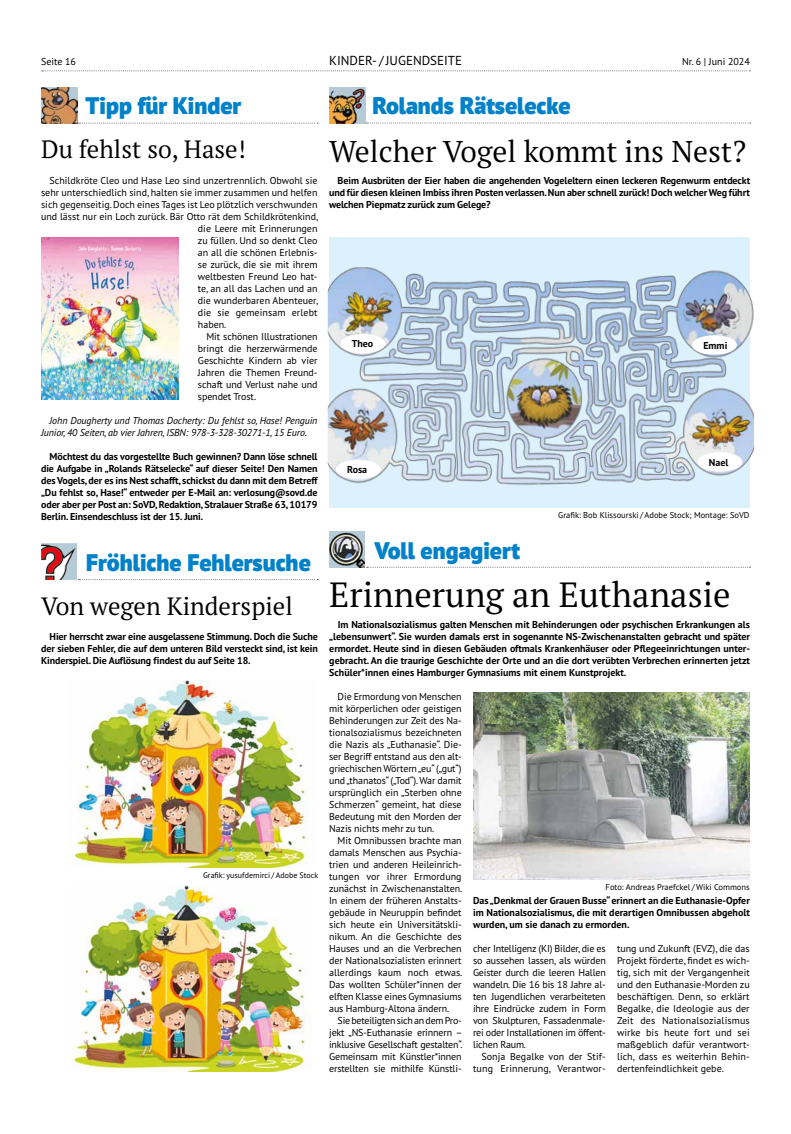
<style>
.page{position:relative;width:791px;height:1134px;background:#fff}
.page>*{position:absolute;margin:0;border:0;box-sizing:border-box;transform-origin:0 0}
.t1{font:35px "PT Serif Pro";color:#000}
.t2{font:30px "PT Serif Pro";color:#000}
.t3{font:25px "PT Serif Pro";color:#000}
.t4{font:900 24px "PT Sans Pro";color:#0081c9}
.t5{font:13px "PT Sans Pro";color:#000}
.t6{font:10px/12px "PT Sans Pro";color:#000;text-align:justify}
.t7{font:700 10px/12px "PT Sans Pro";letter-spacing:-.01em;color:#000;text-align:justify}
.t8{font:italic 10px/12px "PT Sans Pro";letter-spacing:-.01em;color:#000}
.t9{font:8.5px "PT Sans Pro";color:#000}
.t10{font:8px "PT Sans Pro";color:#000}
</style>
<div class="page">
<div style="left:329px;top:237px;width:421px;height:271px;background:#ddf1fd"></div>
<img style="left:329px;top:88px;width:36px;height:36px">
<svg style="left:366px;top:123px;width:385px;height:1px"></svg>
<svg style="left:367px;top:567px;width:383px;height:1px"></svg>
<img style="left:329px;top:532px;width:36px;height:36px">
<svg style="left:45px;top:579px;width:32px;height:1px"></svg>
<img style="left:41px;top:544px;width:36px;height:35px">
<svg style="left:78px;top:579px;width:240px;height:1px"></svg>
<img style="left:66px;top:681px;width:242px;height:187px">
<img style="left:70px;top:885px;width:241px;height:187px">
<img style="left:473px;top:693px;width:277px;height:187px">
<svg style="left:78px;top:123px;width:240px;height:1px"></svg>
<img style="left:41px;top:88px;width:36px;height:36px">
<img style="left:41px;top:237px;width:137px;height:163px">
<img style="left:328px;top:267px;width:426px;height:218px">
<div style="left:697px;top:452px;width:45px;height:20px;background:#fff;border-radius:50%"></div>
<div style="left:692px;top:335px;width:45px;height:20px;background:#fff;border-radius:50%"></div>
<div style="left:340px;top:334px;width:45px;height:19px;background:#fff;border-radius:50%"></div>
<div style="left:336px;top:460px;width:45px;height:19px;background:#fff;border-radius:50%"></div>
<svg style="left:42px;top:70px;width:708px;height:1px"></svg>
<p class="t6" style="left:41px;top:55px;width:36px">Seite 16</p>
<h3 class="t5" style="left:329px;top:52px;width:134px">KINDER- / JUGENDSEITE</h3>
<p class="t6" style="left:682px;top:55px;width:69px">Nr. 6 | Juni 2024</p>
<h3 class="t4" style="left:86px;top:89px;width:157px">Tipp für Kinder</h3>
<h3 class="t3" style="left:41px;top:133px;width:206px">Du fehlst so, Hase!</h3>
<p class="t6" style="left:50px;top:174px;width:269px">Schildkröte Cleo und Hase Leo sind unzertrennlich. Obwohl sie</p>
<p class="t6" style="left:41px;top:186px;width:278px">sehr unterschiedlich sind, halten sie immer zusammen und helfen</p>
<p class="t6" style="left:41px;top:198px;width:278px">sich gegenseitig. Doch eines Tages ist Leo plötzlich verschwunden</p>
<p class="t6" style="left:41px;top:210px;width:279px">und lässt nur ein Loch zurück. Bär Otto rät dem Schildkrötenkind,</p>
<p class="t6" style="left:198px;top:222px;width:121px">die Leere mit Erinnerungen</p>
<p class="t6" style="left:198px;top:234px;width:121px">zu füllen. Und so denkt Cleo</p>
<p class="t6" style="left:198px;top:246px;width:121px">an all die schönen Erlebnis-</p>
<p class="t6" style="left:198px;top:258px;width:121px">se zurück, die sie mit ihrem</p>
<p class="t6" style="left:198px;top:270px;width:121px">weltbesten Freund Leo hat-</p>
<p class="t6" style="left:198px;top:282px;width:121px">te, an all das Lachen und an</p>
<p class="t6" style="left:198px;top:294px;width:122px">die wunderbaren Abenteuer,</p>
<p class="t6" style="left:198px;top:306px;width:121px">die sie gemeinsam erlebt</p>
<p class="t6" style="left:198px;top:318px;width:30px">haben.</p>
<p class="t6" style="left:206px;top:330px;width:113px">Mit schönen Illustrationen</p>
<p class="t6" style="left:198px;top:342px;width:121px">bringt die herzerwärmende</p>
<p class="t6" style="left:198px;top:354px;width:121px">Geschichte Kindern ab vier</p>
<p class="t6" style="left:198px;top:366px;width:121px">Jahren die Themen Freund-</p>
<p class="t6" style="left:198px;top:378px;width:121px">schaft und Verlust nahe und</p>
<p class="t6" style="left:198px;top:390px;width:60px">spendet Trost.</p>
<p class="t8" style="left:41px;top:414px;width:278px;text-indent:8px">John Dougherty und Thomas Docherty: Du fehlst so, Hase! Penguin<br>Junior, 40 Seiten, ab vier Jahren, ISBN: 978-3-328-30271-1, 15 Euro.</p>
<p class="t7" style="left:41px;top:450px;width:278px;text-indent:8px">Möchtest du das vorgestellte Buch gewinnen? Dann löse schnell die Aufgabe in „Rolands Rätselecke“ auf dieser Seite! Den Namen des Vogels, der es ins Nest schafft, schickst du dann mit dem Betreff „Du fehlst so, Hase!“ entweder per E-Mail an: verlosung@sovd.de oder aber per Post an: SoVD, Redaktion, Stralauer Straße 63, 10179<br>Berlin. Einsendeschluss ist der 15. Juni.</p>
<p class="t7" style="left:709px;top:456px;width:21px">Nael</p>
<h3 class="t4" style="left:373px;top:89px;width:199px">Rolands Rätselecke</h3>
<h2 class="t2" style="left:329px;top:131px;width:419px">Welcher Vogel kommt ins Nest?</h2>
<p class="t7" style="left:329px;top:174px;width:422px;text-indent:8px">Beim Ausbrüten der Eier haben die angehenden Vogeleltern einen leckeren Regenwurm entdeckt und für diesen kleinen Imbiss ihren Posten verlassen. Nun aber schnell zurück! Doch welcher Weg führt welchen Piepmatz zurück zum Gelege?</p>
<p class="t7" style="left:352px;top:338px;width:23px">Theo</p>
<p class="t7" style="left:703px;top:339px;width:26px">Emmi</p>
<p class="t7" style="left:347px;top:463px;width:22px">Rosa</p>
<p class="t9" style="left:558px;top:509px;width:193px">Grafik: Bob Klissourski / Adobe Stock; Montage: SoVD</p>
<h3 class="t4" style="left:86px;top:546px;width:226px">Fröhliche Fehlersuche</h3>
<h3 class="t3" style="left:41px;top:590px;width:253px">Von wegen Kinderspiel</h3>
<p class="t7" style="left:41px;top:630px;width:278px;text-indent:8px">Hier herrscht zwar eine ausgelassene Stimmung. Doch die Suche der sieben Fehler, die auf dem unteren Bild versteckt sind, ist kein Kinderspiel. Die Auflösung findest du auf Seite 18.</p>
<p class="t10" style="left:203px;top:870px;width:117px">Grafik: yusufdemirci / Adobe Stock</p>
<h3 class="t4" style="left:375px;top:534px;width:147px">Voll engagiert</h3>
<h1 class="t1" style="left:329px;top:571px;width:403px">Erinnerung an Euthanasie</h1>
<p class="t7" style="left:329px;top:618px;width:422px;text-indent:8px">Im Nationalsozialismus galten Menschen mit Behinderungen oder psychischen Erkrankungen als „lebensunwert“. Sie wurden damals erst in sogenannte NS-Zwischenanstalten gebracht und später ermordet. Heute sind in diesen Gebäuden oftmals Krankenhäuser oder Pflegeeinrichtungen unter&shy;gebracht. An die traurige Geschichte der Orte und an die dort verübten Verbrechen erinnerten jetzt Schüler*innen eines Hamburger Gymnasiums mit einem Kunstprojekt.</p>
<p class="t6" style="left:329px;top:690px;width:134px;text-indent:8px">Die Ermordung von Menschen mit körperlichen oder geistigen Behinderungen zur Zeit des Na&shy;tionalsozialismus bezeichneten die Nazis als „Euthanasie“. Die&shy;ser Begriff entstand aus den alt&shy;griechischen Wörtern „eu“ („gut“) und „thanatos“ („Tod“). War damit ursprünglich ein „Sterben ohne Schmerzen“ gemeint, hat diese Bedeutung mit den Morden der Nazis nichts mehr zu tun.</p>
<p class="t6" style="left:329px;top:834px;width:135px;text-indent:8px">Mit Omnibussen brachte man damals Menschen aus Psychia&shy;trien und anderen Heileinrich&shy;tungen vor ihrer Ermordung zunächst in Zwischenanstalten.<br>In einem der früheren Anstalts&shy;gebäude in Neuruppin befindet sich heute ein Universitätskli&shy;nikum. An die Geschichte des Hauses und an die Verbrechen der Nationalsozialisten erinnert allerdings kaum noch etwas.<br>Das wollten Schüler*innen der elften Klasse eines Gymnasiums aus Hamburg-Altona ändern.</p>
<p class="t6" style="left:329px;top:1014px;width:135px;text-indent:8px">Sie beteiligten sich an dem Pro&shy;jekt „NS-Euthanasie erinnern – inklusive Gesellschaft gestalten“.<br>Gemeinsam mit Künstler*innen erstellten sie mithilfe Künstli-</p>
<p class="t9" style="left:606px;top:881px;width:146px">Foto: Andreas Praefckel / Wiki Commons</p>
<p class="t7" style="left:473px;top:894px;width:278px">Das „Denkmal der Grauen Busse“ erinnert an die Euthanasie-Opfer im Nationalsozialismus, die mit derartigen Omnibussen abgeholt wurden, um sie danach zu ermorden.</p>
<p class="t6" style="left:473px;top:942px;width:134px">cher Intelligenz (KI) Bilder, die es so aussehen lassen, als würden Geister durch die leeren Hallen wandeln. Die 16 bis 18 Jahre al&shy;ten Jugendlichen verarbeiteten ihre Eindrücke zudem in Form von Skulpturen, Fassadenmale&shy;rei oder Installationen im öffent&shy;lichen Raum.</p>
<p class="t6" style="left:473px;top:1050px;width:134px;text-align:right">Sonja Begalke von der Stif&shy;tung Erinnerung, Verantwor-</p>
<p class="t6" style="left:617px;top:942px;width:134px">tung und Zukunft (EVZ), die das Projekt förderte, findet es wich&shy;tig, sich mit der Vergangenheit und den Euthanasie-Morden zu beschäftigen. Denn, so erklärt Begalke, die Ideologie aus der Zeit des Nationalsozialismus wirke bis heute fort und sei maßgeblich dafür verantwort&shy;lich, dass es weiterhin Behin&shy;dertenfeindlichkeit gebe.</p>
</div>
